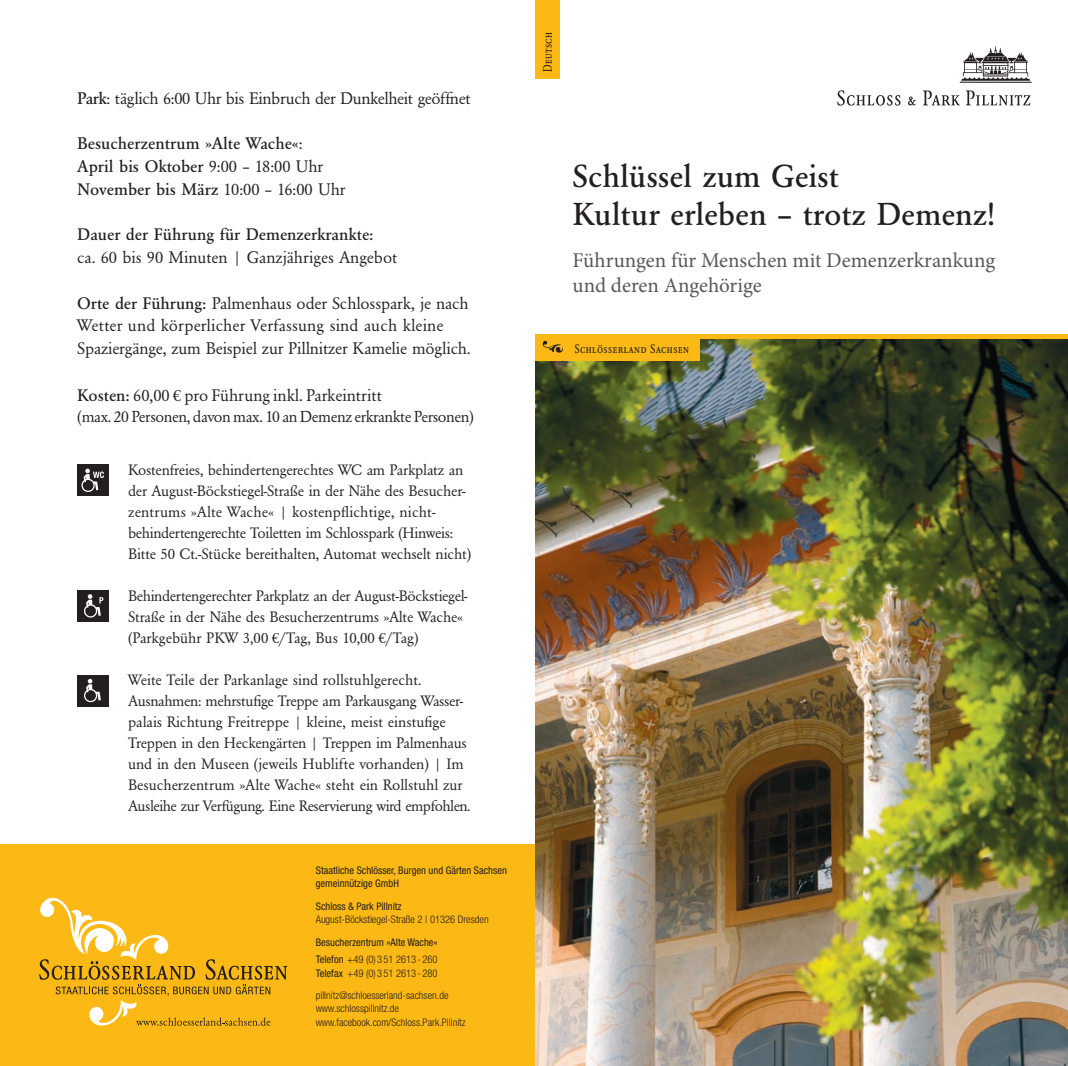
<style>
.page{position:relative;width:1068px;height:1066px;background:#fff}
.page>*{position:absolute;margin:0;border:0;box-sizing:border-box;transform-origin:0 0}
.t1{font:500 33.25px/38.5px "URW Garamond T";color:#231f20}
.t2{font:21px/25.2px "Minion Pro";color:#57585a}
.t3{font:17.5px/22.8px "URW Garamond T";letter-spacing:-.005em;color:#231f20}
.t4{font:500 17.5px/22.8px "URW Garamond T";color:#231f20}
.t5{font:16.62px "URW Garamond T";letter-spacing:-.02em;color:#231f20}
.t6{font:15.75px/21px "URW Garamond T";letter-spacing:-.01em;color:#231f20}
.t7{font:12.25px "Garamond BE Condensed SC";letter-spacing:.045em;color:#231f20}
.t8{font:12.25px "Garamond BE Condensed SC";letter-spacing:.025em;color:#231f20}
.t9{font:300 condensed 10.5px/13.1px "Helvetica Neue LT";color:#231f20}
.t10{font:condensed 10.5px/13.1px "Helvetica Neue LT";color:#231f20}
.s1{font-weight:500}
.s2{font-weight:400}
.s3{font-family:"Garamond Premr Pro"}
.s4{font-weight:300}
</style>
<div class="page">
<div style="left:535px;top:0;width:25px;height:79px;background:#fcb814"></div>
<svg style="left:837px;top:90px;width:63px;height:16px"></svg>
<svg style="left:908px;top:97px;width:8px;height:8px"></svg>
<svg style="left:923px;top:90px;width:36px;height:15px"></svg>
<svg style="left:966px;top:90px;width:64px;height:15px"></svg>
<svg style="left:959px;top:46px;width:73px;height:37px"></svg>
<img style="left:535px;top:338px;width:533px;height:727px">
<div style="left:535px;top:335px;width:165px;height:25px;background:#fcb814"></div>
<svg style="left:542px;top:340px;width:21px;height:13px"></svg>
<div style="left:535px;top:333px;width:533px;height:5px;background:#fcb814"></div>
<div style="left:0;top:844px;width:535px;height:221px;background:#fcb814"></div>
<svg style="left:39px;top:897px;width:248px;height:129px"></svg>
<div style="left:77px;top:590px;width:32px;height:31px;background:#231f20"></div>
<svg style="left:84px;top:594px;width:19px;height:23px"></svg>
<div style="left:77px;top:674px;width:32px;height:32px;background:#231f20"></div>
<svg style="left:84px;top:678px;width:17px;height:24px"></svg>
<div style="left:77px;top:464px;width:32px;height:32px;background:#231f20"></div>
<svg style="left:81px;top:468px;width:23px;height:24px"></svg>
<p class="t3" style="left:77px;top:87px;width:395px"><span class="s1">Park</span>: täglich 6:00 Uhr bis Einbruch der Dunkelheit geöffnet</p>
<p class="t4" style="left:77px;top:132px;width:269px">Besucherzentrum »Alte Wache«<span class="s2">:<br></span>April bis Oktober <span class="s2">9:00 – 18:00 Uhr<br></span>November bis März <span class="s2">10:00 – 16:00 Uhr</span></p>
<p class="t3" style="left:77px;top:223px;width:321px"><span class="s1">Dauer der Führung für Demenzerkrankte:<br></span>ca. 60 bis 90 Minuten | Ganzjähriges Angebot</p>
<p class="t3" style="left:77px;top:291px;width:393px"><span class="s1">Orte der Führung:</span> Palmenhaus oder Schlosspark, je nach<br>Wetter und körperlicher Verfassung sind auch kleine</p>
<p class="t3" style="left:77px;top:337px;width:395px">Spaziergänge, zum Beispiel zur Pillnitzer Kamelie möglich.</p>
<p class="t3" style="left:77px;top:384px;width:306px"><span class="s1">Kosten:</span> 60,00 <span class="s3">€</span> pro Führung inkl. Parkeintritt</p>
<p class="t5" style="left:77px;top:408px;width:398px">(max. 20 Personen, davon max. 10 an Demenz erkrankte Personen)</p>
<p class="t6" style="left:128px;top:459px;width:344px">Kostenfreies, behindertengerechtes WC am Parkplatz an der August-Böckstiegel-Straße in der Nähe des Besucher&shy;zentrums »Alte Wache« | kostenpflichtige, nicht&shy;behindertengerechte Toiletten im Schlosspark (Hinweis:<br>Bitte 50 Ct.-Stücke bereithalten, Automat wechselt nicht)</p>
<p class="t6" style="left:128px;top:585px;width:341px">Behindertengerechter Parkplatz an der August-Böckstiegel-<br>Straße in der Nähe des Besucherzentrums »Alte Wache« (Parkgebühr PKW 3,00 <span class="s3">€</span>/Tag, Bus 10,00 <span class="s3">€</span>/Tag)</p>
<p class="t6" style="left:128px;top:669px;width:344px">Weite Teile der Parkanlage sind rollstuhlgerecht.<br>Ausnahmen: mehrstufige Treppe am Parkausgang Wasser&shy;palais Richtung Freitreppe | kleine, meist einstufige Treppen in den Heckengärten | Treppen im Palmenhaus und in den Museen (jeweils Hublifte vorhanden) | Im Besucherzentrum »Alte Wache« steht ein Rollstuhl zur Ausleihe zur Verfügung. Eine Reservierung wird empfohlen.</p>
<p class="t10" style="left:316px;top:863px;width:193px">Staatliche Schlösser, Burgen und Gärten Sachsen gemeinnützige GmbH</p>
<p class="t9" style="left:316px;top:899px;width:174px"><span class="s2">Schloss &amp; Park Pillnitz<br></span>August-Böckstiegel-Straße 2 | 01326 Dresden</p>
<p class="t10" style="left:316px;top:933px;width:123px;line-height:17.5px">Besucherzentrum »Alte Wache«<br>Telefon <span class="s4">+49 (0) 3 51 2613 - 260</span></p>
<p class="t9" style="left:316px;top:961px;width:134px;line-height:22.8px"><span class="s2">Telefax</span> +49 (0) 3 51 2613 - 280 pillnitz@schloesserland-sachsen.de</p>
<p class="t9" style="left:316px;top:1001px;width:151px">www.schlosspillnitz.de www.facebook.com/Schloss.Park.Pillnitz</p>
<p class="t8" style="left:541px;top:72px;width:41px;rotate:-90deg">Deutsch</p>
<p class="t1" style="left:572px;top:157px;width:425px">Schlüssel zum Geist<br>Kultur erleben – trotz Demenz!</p>
<p class="t2" style="left:572px;top:248px;width:424px">Führungen für Menschen mit Demenzerkrankung und deren Angehörige</p>
<p class="t7" style="left:574px;top:341px;width:116px">Schlösserland Sachsen</p>
</div>
